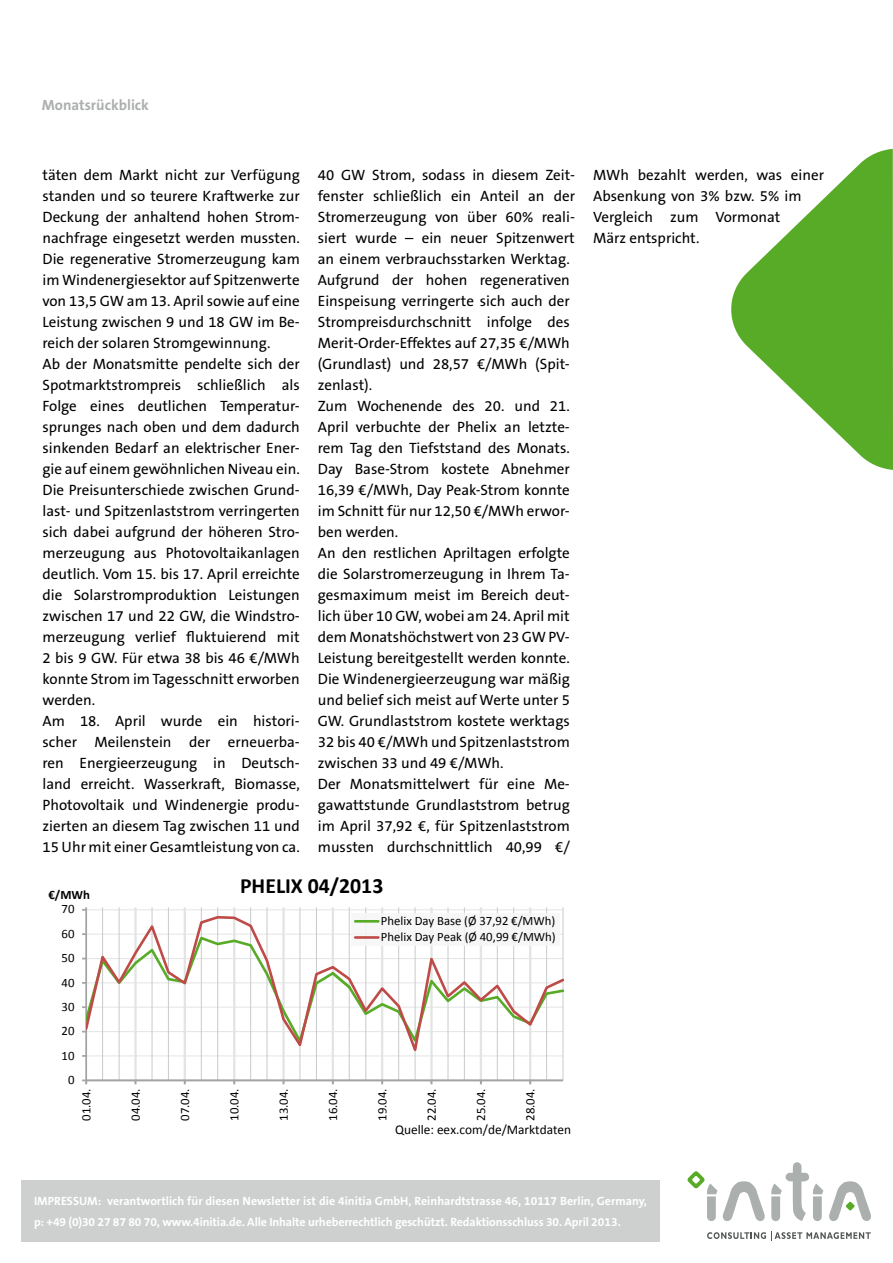
<style>
.page{position:relative;width:893px;height:1263px;background:#fff}
.page>*{position:absolute;margin:0;border:0;box-sizing:border-box;transform-origin:0 0}
.t1{font:700 21.9px "Calibri";color:#000}
.t2{font:15px/21px "The Sans B5 Plain";color:#000}
.t3{font:700 14.85px "The Sans B7";color:#abafad}
.t4{font:13.35px "Calibri";color:#000}
.t5{font:12.75px/16.2px "Calibri";letter-spacing:-.005em;color:#000}
.t6{font:700 12.75px "Calibri";color:#000}
.t7{font:700 12px/21px "The Sans B7";letter-spacing:-.005em;color:#fff}
</style>
<div class="page">
<svg style="left:829px;top:1181px;width:42px;height:40px"></svg>
<svg style="left:707px;top:1232px;width:164px;height:9px"></svg>
<svg style="left:687px;top:1171px;width:78px;height:50px"></svg>
<svg style="left:771px;top:1162px;width:52px;height:59px"></svg>
<div style="left:21px;top:1180px;width:639px;height:62px;background:#cdd0cf"></div>
<svg style="left:82px;top:907px;width:482px;height:178px"></svg>
<svg style="left:731px;top:149px;width:162px;height:321px;fill:#57ab27"></svg>
<p class="t3" style="left:42px;top:97px;width:109px">Monatsrückblick</p>
<p class="t3" style="left:55px;top:97px;width:62px">eldungen</p>
<p class="t2" style="left:43px;top:165px;width:259px">täten dem Markt nicht zur Verfügung standen und so teurere Kraftwerke zur Deckung der anhaltend hohen Strom&shy;nachfrage eingesetzt werden mussten.<br>Die regenerative Stromerzeugung kam im Windenergiesektor auf Spitzenwerte von 13,5 GW am 13. April sowie auf eine Leistung zwischen 9 und 18 GW im Be&shy;reich der solaren Stromgewinnung.<br>Ab der Monatsmitte pendelte sich der Spotmarktstrompreis schließlich als Folge eines deutlichen Temperatur&shy;sprunges nach oben und dem dadurch sinkenden Bedarf an elektrischer Ener&shy;gie auf einem gewöhnlichen Niveau ein.<br>Die Preisunterschiede zwischen Grund&shy;last- und Spitzenlaststrom verringerten sich dabei aufgrund der höheren Stro&shy;merzeugung aus Photovoltaikanlagen deutlich. Vom 15. bis 17. April erreichte die Solarstromproduktion Leistungen zwischen 17 und 22 GW, die Windstro&shy;merzeugung verlief fluktuierend mit 2 bis 9 GW. Für etwa 38 bis 46 €/MWh konnte Strom im Tagesschnitt erworben werden.<br>Am 18. April wurde ein histori&shy;scher Meilenstein der erneuerba&shy;ren Energieerzeugung in Deutsch&shy;land erreicht. Wasserkraft, Biomasse, Photovoltaik und Windenergie produ&shy;zierten an diesem Tag zwischen 11 und 15 Uhr mit einer Gesamtleistung von ca.</p>
<p class="t2" style="left:318px;top:165px;width:259px">40 GW Strom, sodass in diesem Zeit&shy;fenster schließlich ein Anteil an der Stromerzeugung von über 60% reali&shy;siert wurde – ein neuer Spitzenwert an einem verbrauchsstarken Werktag.<br>Aufgrund der hohen regenerativen Einspeisung verringerte sich auch der Strompreisdurchschnitt infolge des Merit-Order-Effektes auf 27,35 €/MWh (Grundlast) und 28,57 €/MWh (Spit&shy;zenlast).<br>Zum Wochenende des 20. und 21.<br>April verbuchte der Phelix an letzte&shy;rem Tag den Tiefststand des Monats.<br>Day Base-Strom kostete Abnehmer 16,39 €/MWh, Day Peak-Strom konnte im Schnitt für nur 12,50 €/MWh erwor&shy;ben werden.<br>An den restlichen Apriltagen erfolgte die Solarstromerzeugung in Ihrem Ta&shy;gesmaximum meist im Bereich deut&shy;lich über 10 GW, wobei am 24. April mit dem Monatshöchstwert von 23 GW PV-Leistung bereitgestellt werden konnte.<br>Die Windenergieerzeugung war mäßig und belief sich meist auf Werte unter 5<br>GW. Grundlaststrom kostete werktags 32 bis 40 €/MWh und Spitzenlaststrom zwischen 33 und 49 €/MWh.<br>Der Monatsmittelwert für eine Me&shy;gawattstunde Grundlaststrom betrug im April 37,92 €, für Spitzenlaststrom mussten durchschnittlich 40,99 €/</p>
<p class="t2" style="left:593px;top:165px;width:232px">MWh bezahlt werden, was einer<br>Absenkung von 3% bzw. 5% im<br>Vergleich zum Vormonat<br>März entspricht.</p>
<p class="t6" style="left:48px;top:887px;width:43px">€/MWh</p>
<p class="t5" style="left:62px;top:901px;width:14px">70</p>
<p class="t5" style="left:62px;top:925px;width:14px">60</p>
<p class="t5" style="left:62px;top:950px;width:14px">50</p>
<p class="t5" style="left:62px;top:974px;width:14px">40</p>
<p class="t5" style="left:62px;top:999px;width:14px">30</p>
<p class="t5" style="left:62px;top:1023px;width:14px">20</p>
<p class="t5" style="left:62px;top:1047px;width:14px">10</p>
<p class="t5" style="left:68px;top:1072px;width:8px">0</p>
<h1 class="t1" style="left:240px;top:871px;width:145px">PHELIX 04/2013</h1>
<p class="t5" style="left:381px;top:913px;width:176px">Phelix Day Base (Ø 37,92 €/MWh)<br>Phelix Day Peak (Ø 40,99 €/MWh)</p>
<p class="t5" style="left:78px;top:1121px;width:34px;rotate:-90deg">01.04.</p>
<p class="t5" style="left:128px;top:1121px;width:34px;rotate:-90deg">04.04.</p>
<p class="t5" style="left:177px;top:1121px;width:34px;rotate:-90deg">07.04.</p>
<p class="t5" style="left:226px;top:1121px;width:34px;rotate:-90deg">10.04.</p>
<p class="t5" style="left:276px;top:1121px;width:34px;rotate:-90deg">13.04.</p>
<p class="t5" style="left:325px;top:1121px;width:34px;rotate:-90deg">16.04.</p>
<p class="t5" style="left:374px;top:1121px;width:34px;rotate:-90deg">19.04.</p>
<p class="t5" style="left:424px;top:1121px;width:34px;rotate:-90deg">22.04.</p>
<p class="t5" style="left:473px;top:1121px;width:34px;rotate:-90deg">25.04.</p>
<p class="t5" style="left:522px;top:1121px;width:34px;rotate:-90deg">28.04.</p>
<p class="t4" style="left:395px;top:1121px;width:177px">Quelle: eex.com/de/Marktdaten</p>
<p class="t7" style="left:34px;top:1191px;width:614px">IMPRESSUM: verantwortlich für diesen Newsletter ist die 4initia GmbH, Reinhardtstrasse 46, 10117 Berlin, Germany, p: +49 (0)30 27 87 80 70, www.4initia.de. Alle Inhalte urheberrechtlich geschützt. Redaktionsschluss 30. April 2013.</p>
</div>
